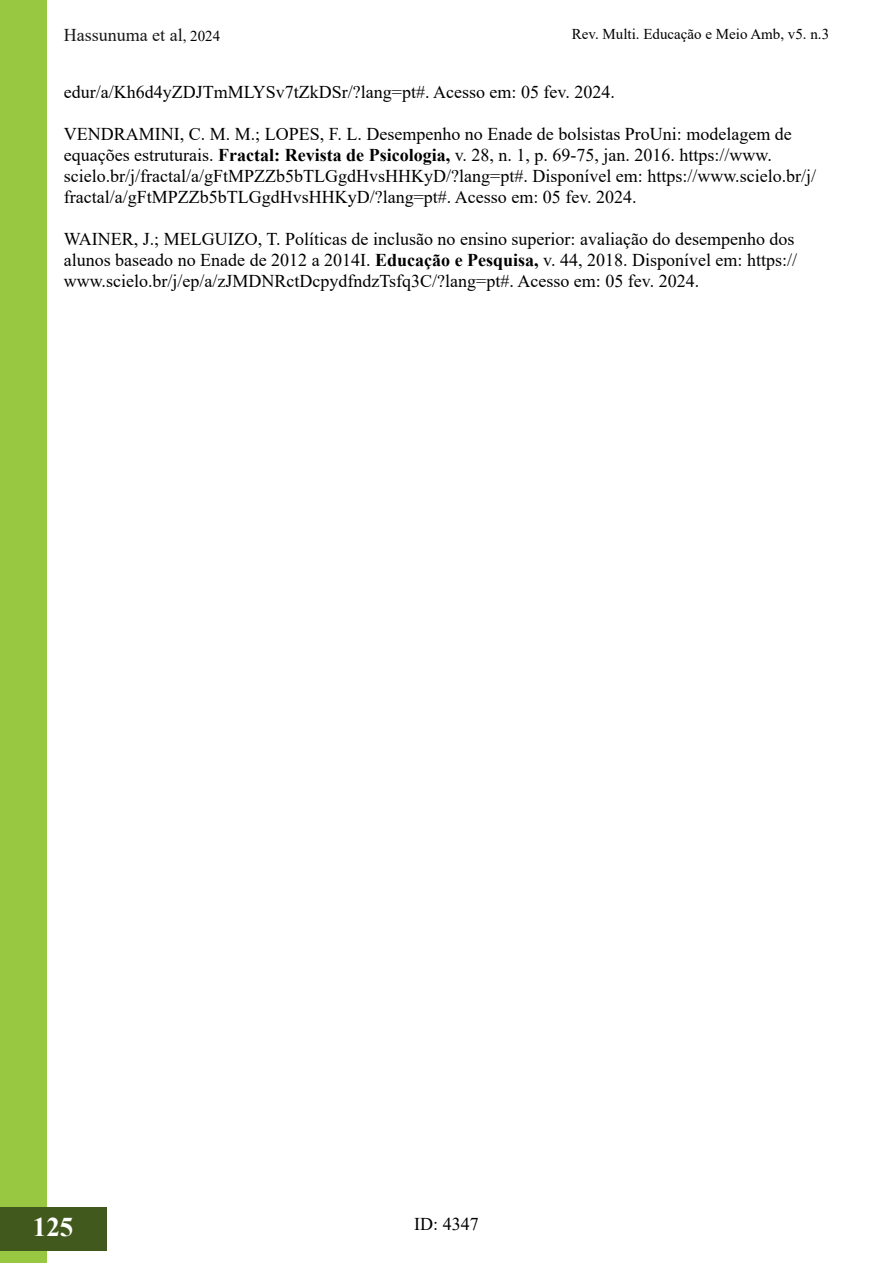
<style>
.page{position:relative;width:893px;height:1263px;background:#fff}
.page>*{position:absolute;margin:0;border:0;box-sizing:border-box;transform-origin:0 0}
.t1{font:700 27px "Times New Roman";color:#fff}
.t2{font:18px/21px "Times New Roman";color:#000}
.t3{font:18px "Times New Roman";color:#181717}
.t4{font:15px "Times New Roman";color:#000}
.s1{font-size:15px;color:#000}
.s2{font-weight:700}
</style>
<div class="page">
<div style="left:0;top:1px;width:47px;height:1262px;background:#98c841"></div>
<div style="left:0;top:1207px;width:106px;height:43px;background:#41591d"></div>
<p class="t3" style="left:64px;top:22px;width:158px">Hassunuma et al<span class="s1">, 2024</span></p>
<p class="t4" style="left:572px;top:24px;width:259px">Rev. Multi. Educação e Meio Amb, v5. n.3</p>
<p class="t2" style="left:64px;top:80px;width:553px">edur/a/Kh6d4yZDJTmMLYSv7tZkDSr/?lang=pt#. Acesso em: 05 fev. 2024.</p>
<p class="t2" style="left:64px;top:122px;width:754px">VENDRAMINI, C. M. M.; LOPES, F. L. Desempenho no Enade de bolsistas ProUni: modelagem de equações estruturais. <span class="s2">Fractal: Revista de Psicologia,</span> v. 28, n. 1, p. 69-75, jan. 2016. https://www. scielo.br/j/fractal/a/gFtMPZZb5bTLGgdHvsHHKyD/?lang=pt#. Disponível em: https://www.scielo.br/j/ fractal/a/gFtMPZZb5bTLGgdHvsHHKyD/?lang=pt#. Acesso em: 05 fev. 2024.</p>
<p class="t2" style="left:64px;top:227px;width:735px">WAINER, J.; MELGUIZO, T. Políticas de inclusão no ensino superior: avaliação do desempenho dos alunos baseado no Enade de 2012 a 2014I. <span class="s2">Educação e Pesquisa,</span> v. 44, 2018. Disponível em: https:// www.scielo.br/j/ep/a/zJMDNRctDcpydfndzTsfq3C/?lang=pt#. Acesso em: 05 fev. 2024.</p>
<h1 class="t1" style="left:33px;top:1207px;width:42px">125</h1>
<p class="t2" style="left:414px;top:1213px;width:66px">ID: 4347</p>
</div>
